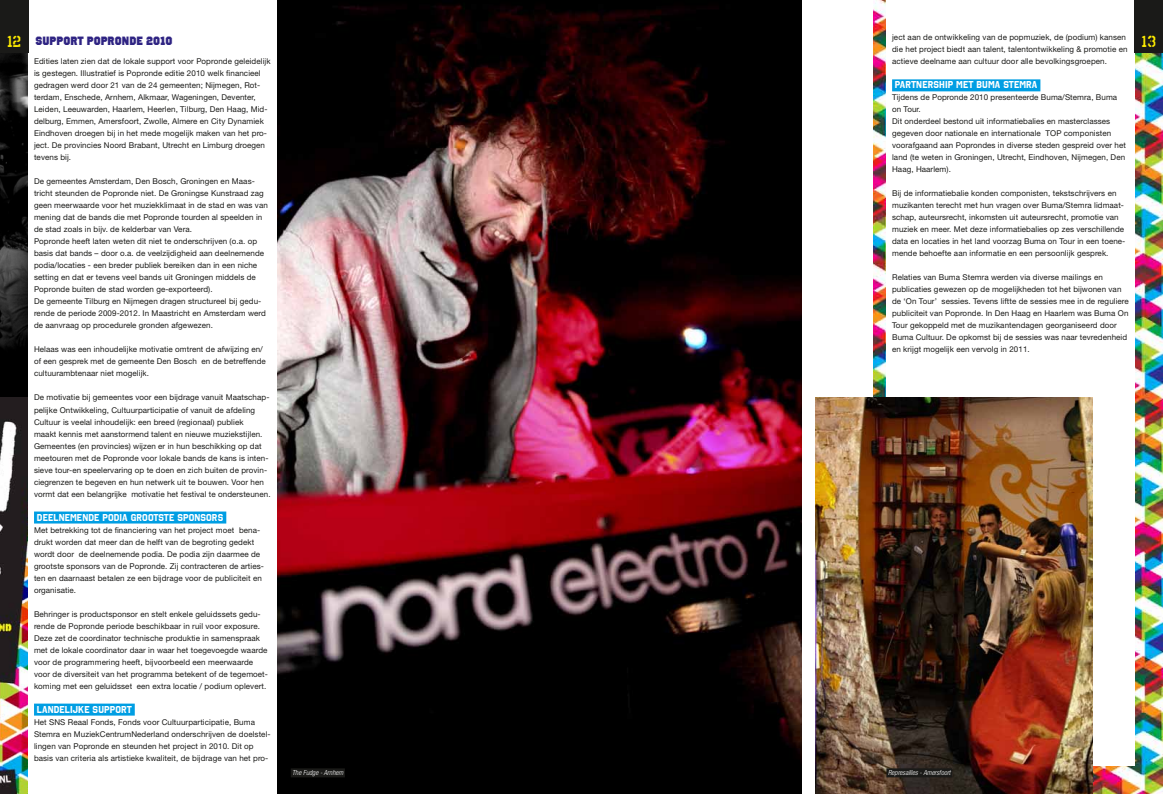
<style>
.page{position:relative;width:1163px;height:794px;background:#fff}
.page>*{position:absolute;margin:0;border:0;box-sizing:border-box;transform-origin:0 0}
.t1{font:700 16px "Octin Spraypaint B Rg";color:#ffed00}
.t2{font:12px "Octin College Bl";color:#2f2483}
.t3{font:700 10px "Octin College Rg";letter-spacing:.01em;color:#fff}
.t4{font:8px/12px "Helvetica Neue LT";letter-spacing:.01em;color:#1a1a18}
.t5{font:italic 300 condensed 7px "Helvetica Neue LT";color:#fff}
</style>
<div class="page">
<img style="left:873px;top:0;width:289px;height:794px">
<img style="left:0;top:52px;width:28px;height:345px">
<img style="left:0;top:397px;width:28px;height:397px">
<img style="left:277px;top:0;width:524px;height:794px">
<div style="left:886px;top:0;width:248px;height:765px;background:#fff"></div>
<img style="left:815px;top:397px;width:276px;height:397px">
<div style="left:291px;top:768px;width:54px;height:9px;background:#1a1a18"></div>
<div style="left:886px;top:768px;width:66px;height:9px;background:#1a1a18"></div>
<div style="left:0;top:0;width:28px;height:52px;background:#1a1a18"></div>
<div style="left:1134px;top:0;width:28px;height:52px;background:#1a1a18"></div>
<div style="left:34px;top:511px;width:192px;height:12px;background:#009ee3"></div>
<div style="left:34px;top:703px;width:101px;height:12px;background:#009ee3"></div>
<div style="left:891px;top:79px;width:149px;height:12px;background:#009ee3"></div>
<p class="t4" style="left:891px;top:31px;width:237px">ject aan de ontwikkeling van de popmuziek, de (podium) kansen die het project biedt aan talent, talentontwikkeling &amp; promotie en actieve deelname aan cultuur door alle bevolkingsgroepen.</p>
<p class="t3" style="left:894px;top:79px;width:144px">PARTNERSHIP MET BUMA STEMRA</p>
<p class="t4" style="left:891px;top:91px;width:235px">Tijdens de Popronde 2010 presenteerde Buma/Stemra, Buma on Tour.<br>Dit onderdeel bestond uit informatiebalies en masterclasses gegeven door nationale en internationale TOP componisten voorafgaand aan Poprondes in diverse steden gespreid over het land (te weten in Groningen, Utrecht, Eindhoven, Nijmegen, Den Haag, Haarlem).</p>
<p class="t4" style="left:891px;top:187px;width:235px">Bij de informatiebalie konden componisten, tekstschrijvers en muzikanten terecht met hun vragen over Buma/Stemra lidmaat&shy;schap, auteursrecht, inkomsten uit auteursrecht, promotie van muziek en meer. Met deze informatiebalies op zes verschillende data en locaties in het land voorzag Buma on Tour in een toene&shy;mende behoefte aan informatie en een persoonlijk gesprek.</p>
<p class="t4" style="left:891px;top:271px;width:238px">Relaties van Buma Stemra werden via diverse mailings en publicaties gewezen op de mogelijkheden tot het bijwonen van de ‘On Tour’ sessies. Tevens liftte de sessies mee in de reguliere publiciteit van Popronde. In Den Haag en Haarlem was Buma On Tour gekoppeld met de muzikantendagen georganiseerd door Buma Cultuur. De opkomst bij de sessies was naar tevredenheid en krijgt mogelijk een vervolg in 2011.</p>
<h1 class="t1" style="left:7px;top:32px;width:15px">12</h1>
<h1 class="t1" style="left:1141px;top:32px;width:16px">13</h1>
<p class="t4" style="left:34px;top:55px;width:238px">Edities laten zien dat de lokale support voor Popronde geleidelijk is gestegen. Illustratief is Popronde editie 2010 welk financieel gedragen werd door 21 van de 24 gemeenten; Nijmegen, Rot&shy;terdam, Enschede, Arnhem, Alkmaar, Wageningen, Deventer, Leiden, Leeuwarden, Haarlem, Heerlen, Tilburg, Den Haag, Mid&shy;delburg, Emmen, Amersfoort, Zwolle, Almere en City Dynamiek Eindhoven droegen bij in het mede mogelijk maken van het pro&shy;ject. De provincies Noord Brabant, Utrecht en Limburg droegen tevens bij.</p>
<p class="t4" style="left:34px;top:175px;width:235px">De gemeentes Amsterdam, Den Bosch, Groningen en Maas&shy;tricht steunden de Popronde niet. De Groningse Kunstraad zag geen meerwaarde voor het muziekklimaat in de stad en was van mening dat de bands die met Popronde tourden al speelden in de stad zoals in bijv. de kelderbar van Vera.<br>Popronde heeft laten weten dit niet te onderschrijven (o.a. op basis dat bands – door o.a. de veelzijdigheid aan deelnemende podia/locaties - een breder publiek bereiken dan in een niche setting en dat er tevens veel bands uit Groningen middels de Popronde buiten de stad worden ge-exporteerd).<br>De gemeente Tilburg en Nijmegen dragen structureel bij gedu&shy;rende de periode 2009-2012. In Maastricht en Amsterdam werd de aanvraag op procedurele gronden afgewezen.</p>
<p class="t4" style="left:34px;top:343px;width:233px">Helaas was een inhoudelijke motivatie omtrent de afwijzing en/ of een gesprek met de gemeente Den Bosch en de betreffende cultuurambtenaar niet mogelijk.</p>
<p class="t4" style="left:34px;top:391px;width:238px">De motivatie bij gemeentes voor een bijdrage vanuit Maatschap&shy;pelijke Ontwikkeling, Cultuurparticipatie of vanuit de afdeling Cultuur is veelal inhoudelijk: een breed (regionaal) publiek<br>maakt kennis met aanstormend talent en nieuwe muziekstijlen.<br>Gemeentes (en provincies) wijzen er in hun beschikking op dat meetouren met de Popronde voor lokale bands de kans is inten&shy;sieve tour-en speelervaring op te doen en zich buiten de provin&shy;ciegrenzen te begeven en hun netwerk uit te bouwen. Voor hen vormt dat een belangrijke motivatie het festival te ondersteunen.</p>
<p class="t3" style="left:37px;top:511px;width:188px">DEELNEMENDE PODIA GROOTSTE SPONSORS</p>
<p class="t4" style="left:34px;top:523px;width:231px">Met betrekking tot de financiering van het project moet bena&shy;drukt worden dat meer dan de helft van de begroting gedekt wordt door de deelnemende podia. De podia zijn daarmee de grootste sponsors van de Popronde. Zij contracteren de arties&shy;ten en daarnaast betalen ze een bijdrage voor de publiciteit en organisatie.</p>
<p class="t4" style="left:34px;top:607px;width:235px">Behringer is productsponsor en stelt enkele geluidssets gedu&shy;rende de Popronde periode beschikbaar in ruil voor exposure.<br>Deze zet de coordinator technische produktie in samenspraak met de lokale coordinator daar in waar het toegevoegde waarde voor de programmering heeft, bijvoorbeeld een meerwaarde voor de diversiteit van het programma betekent of de tegemoet&shy;koming met een geluidsset een extra locatie / podium oplevert.</p>
<p class="t3" style="left:37px;top:703px;width:96px">LANDELIJKE SUPPORT</p>
<p class="t4" style="left:34px;top:715px;width:238px">Het SNS Reaal Fonds, Fonds voor Cultuurparticipatie, Buma Stemra en MuziekCentrumNederland onderschrijven de doelstel&shy;lingen van Popronde en steunden het project in 2010. Dit op basis van criteria als artistieke kwaliteit, de bijdrage van het pro-</p>
<h2 class="t2" style="left:35px;top:34px;width:138px">SUPPORT POPRONDE 2010</h2>
<p class="t5" style="left:292px;top:769px;width:53px">The Fudge - Arnhem</p>
<p class="t5" style="left:888px;top:769px;width:64px">Represailles - Amersfoort</p>
</div>
